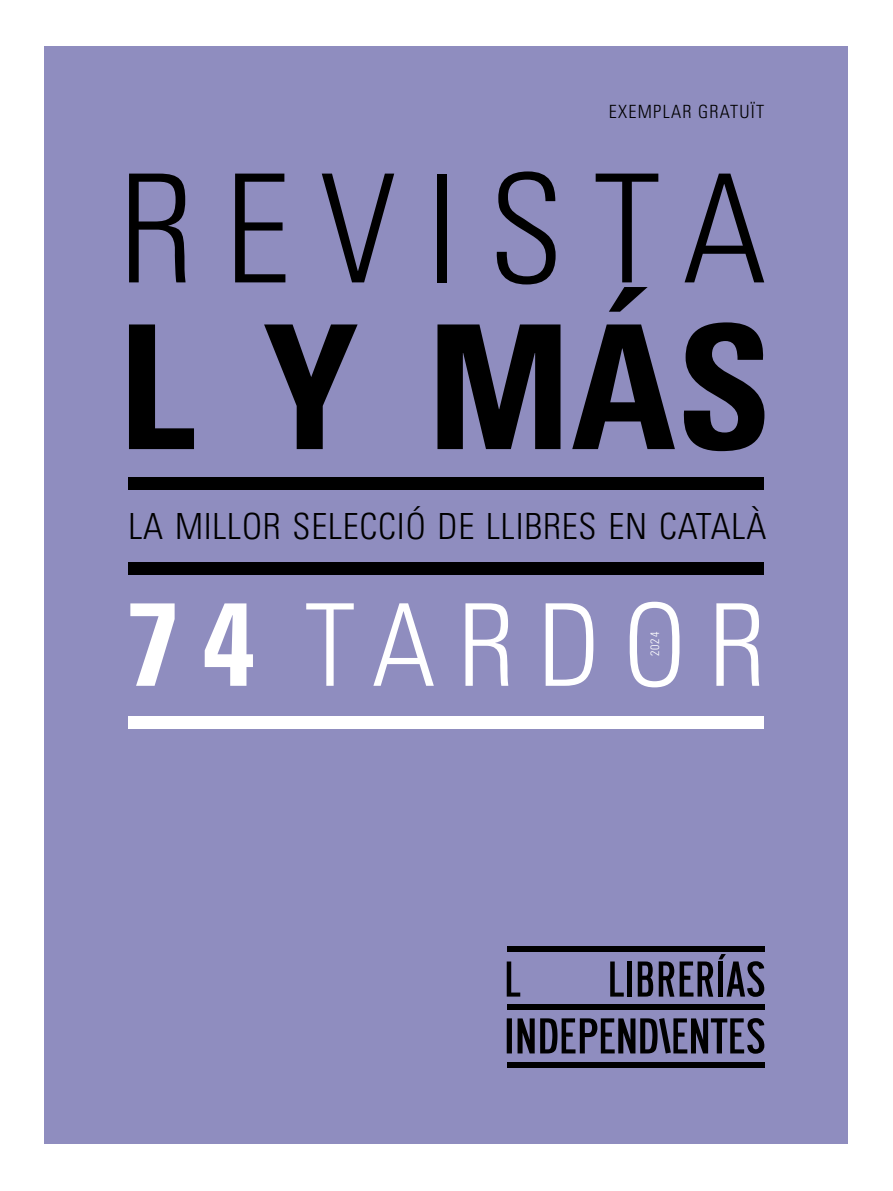
<style>
.page{position:relative;width:893px;height:1191px;background:#fff}
.page>*{position:absolute;margin:0;border:0;box-sizing:border-box;transform-origin:0 0}
.t1{font:700 condensed 172.5px "Univers LT Std";color:#000}
.t2{font:300 condensed 150.6px "Univers LT Std";letter-spacing:.195em;color:#000}
.t3{font:300 condensed 114.15px "Univers LT Std";letter-spacing:.195em;color:#fff}
.t4{font:300 condensed 36px "Univers LT Std";letter-spacing:.02em;color:#000}
.t5{font:300 condensed 18.15px "Univers LT Std";letter-spacing:.07em;color:#000}
.t6{font:300 condensed 12.15px "Univers LT Std";color:#fff}
.s1{font-weight:700;font-size:118.05px}
</style>
<div class="page">
<div style="left:45px;top:47px;width:803px;height:1097px;background:#8f8dbf"></div>
<div style="left:128px;top:562px;width:636px;height:13px;background:#000"></div>
<div style="left:128px;top:716px;width:636px;height:13px;background:#fff"></div>
<div style="left:507px;top:1004px;width:257px;height:5px;background:#000"></div>
<div style="left:507px;top:946px;width:257px;height:5px;background:#000"></div>
<div style="left:507px;top:1062px;width:257px;height:5px;background:#000"></div>
<svg style="left:507px;top:1018px;width:257px;height:35px"></svg>
<svg style="left:507px;top:961px;width:13px;height:35px"></svg>
<svg style="left:610px;top:961px;width:14px;height:35px"></svg>
<div style="left:627px;top:961px;width:5px;height:35px;background:#000"></div>
<svg style="left:638px;top:961px;width:15px;height:35px"></svg>
<svg style="left:659px;top:961px;width:15px;height:35px"></svg>
<svg style="left:680px;top:954px;width:84px;height:42px"></svg>
<div style="left:128px;top:477px;width:636px;height:13px;background:#000"></div>
<p class="t5" style="left:609px;top:101px;width:157px">EXEMPLAR GRATUÏT</p>
<h2 class="t2" style="left:119px;top:139px;width:649px">REVISTA</h2>
<h1 class="t1" style="left:118px;top:282px;width:656px">L Y MÁS</h1>
<p class="t4" style="left:128px;top:505px;width:639px">LA MILLOR SELECCIÓ DE LLIBRES EN CATALÀ</p>
<h3 class="t3" style="left:127px;top:577px;width:640px"><span class="s1">74</span> TARDOR</h3>
<p class="t6" style="left:647px;top:656px;width:26px;rotate:-90deg">2024</p>
</div>
